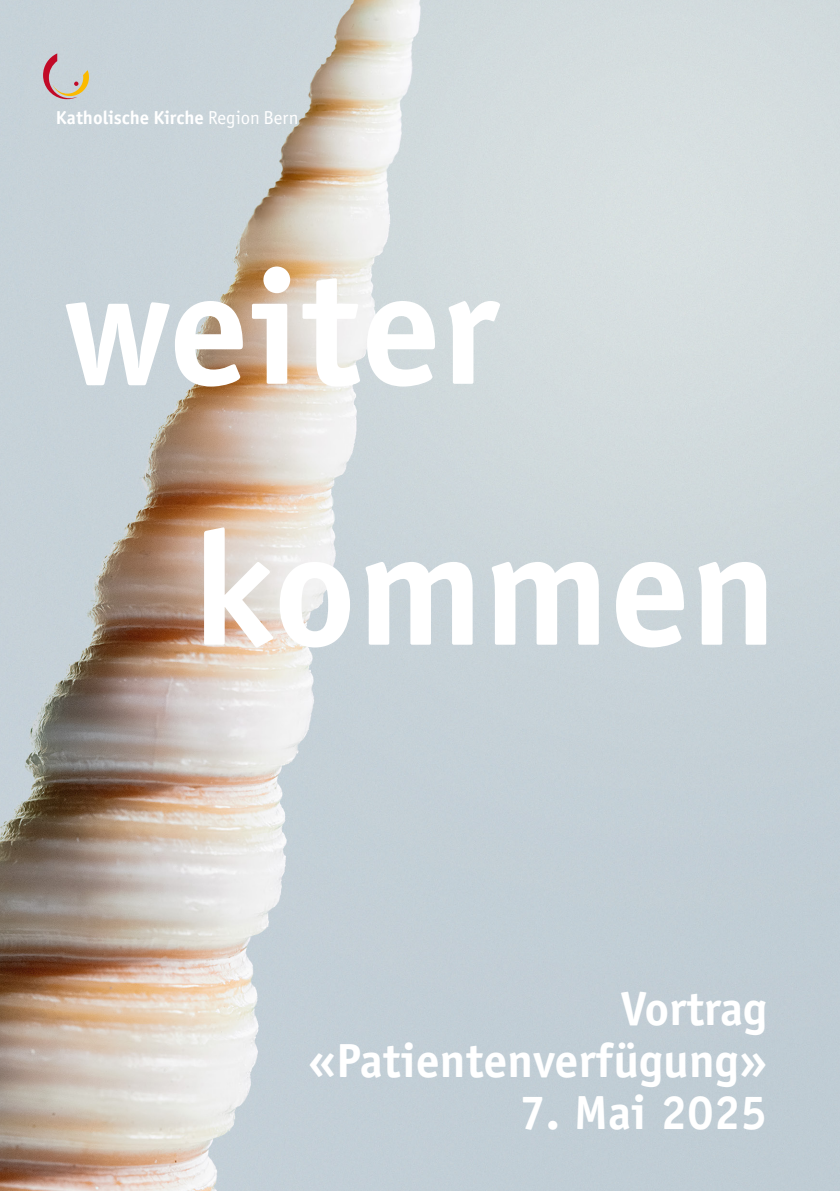
<style>
.page{position:relative;width:840px;height:1191px;background:#fff}
.page>*{position:absolute;margin:0;border:0;box-sizing:border-box;transform-origin:0 0}
.t1{font:700 162px "Officina Sans Std";color:#fff}
.t2{font:700 48px/52px "Officina Sans Std";color:#fff;text-align:right}
.t3{font:700 18.8px "Officina Sans Std";color:#fff}
.s1{font-weight:400}
</style>
<div class="page">
<img style="left:0;top:0;width:839px;height:1191px">
<svg style="left:43px;top:53px;width:47px;height:46px;background:#cab5af"></svg>
<p class="t3" style="left:56px;top:106px;width:244px">Katholische Kirche <span class="s1">Region Bern</span></p>
<h1 class="t1" style="left:63px;top:227px;width:437px">weiter</h1>
<h1 class="t1" style="left:191px;top:488px;width:587px">kommen</h1>
<p class="t2" style="left:308px;top:981px;width:460px">Vortrag «Patientenverfügung»</p>
<p class="t2" style="left:518px;top:1085px;width:250px">7. Mai 2025</p>
</div>
